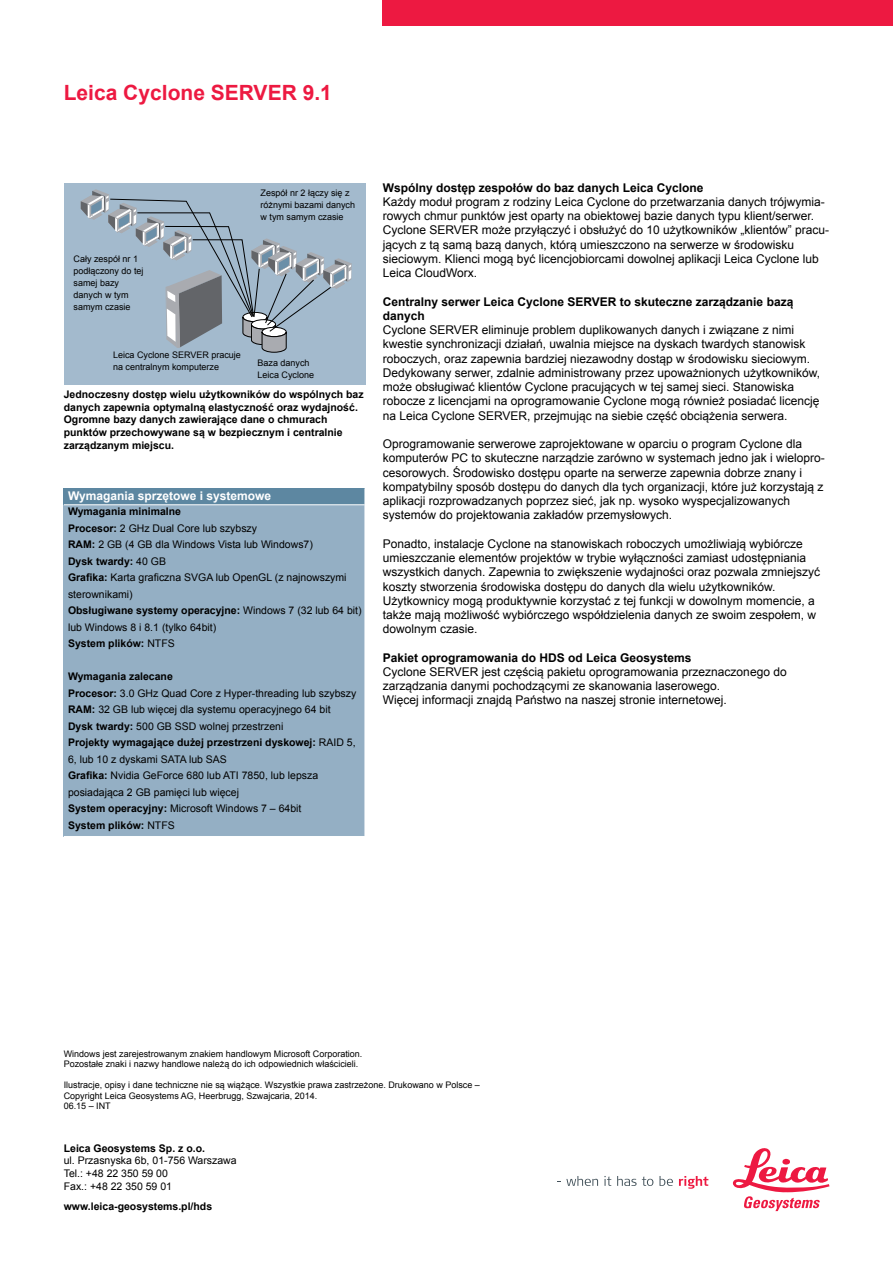
<style>
.page{position:relative;width:893px;height:1263px;background:#fff}
.page>*{position:absolute;margin:0;border:0;box-sizing:border-box;transform-origin:0 0}
.t1{font:700 21px "Arial";color:#ed1941}
.t2{font:12px/14.2px "Arial";color:#000}
.t3{font:700 12px/14.2px "Arial";color:#000}
.t4{font:700 12px "Arial";color:#fff}
.t5{font:10.5px/16.5px "Arial";color:#000}
.t6{font:700 10.5px/12.8px "Arial";color:#000}
.t7{font:9px/12px "Arial";color:#000}
.s1{font-weight:700}
</style>
<div class="page">
<div style="left:383px;top:0;width:510px;height:26px;background:#ed1941"></div>
<svg style="left:557px;top:1176px;width:41px;height:10px"></svg>
<svg style="left:604px;top:1176px;width:7px;height:10px"></svg>
<svg style="left:617px;top:1176px;width:36px;height:10px"></svg>
<svg style="left:659px;top:1176px;width:14px;height:10px"></svg>
<svg style="left:679px;top:1176px;width:29px;height:13px"></svg>
<svg style="left:733px;top:1148px;width:96px;height:63px"></svg>
<div style="left:64px;top:183px;width:302px;height:201px;background:#a3bacd"></div>
<div style="left:64px;top:488px;width:301px;height:17px;background:#5d87a1"></div>
<div style="left:64px;top:505px;width:301px;height:331px;background:#94afc4"></div>
<hr style="left:64px;top:504px;width:301px;height:1px;background:#fff">
<svg style="left:81px;top:189px;width:271px;height:163px"></svg>
<h1 class="t1" style="left:64px;top:79px;width:270px">Leica Cyclone SERVER 9.1</h1>
<p class="t7" style="left:74px;top:253px;width:72px">Cały zespół nr 1 podłączony do tej samej bazy danych w tym samym czasie</p>
<p class="t7" style="left:113px;top:349px;width:129px">Leica Cyclone SERVER pracuje na centralnym komputerze</p>
<p class="t7" style="left:260px;top:187px;width:96px">Zespół nr 2 łączy się z różnymi bazami danych w tym samym czasie</p>
<p class="t7" style="left:258px;top:357px;width:58px">Baza danych<br>Leica Cyclone</p>
<p class="t6" style="left:64px;top:388px;width:301px">Jednoczesny dostęp wielu użytkowników do wspólnych baz danych zapewnia optymalną elastyczność oraz wydajność.<br>Ogromne bazy danych zawierające dane o chmurach punktów przechowywane są w bezpiecznym i centralnie zarządzanym miejscu.</p>
<p class="t4" style="left:68px;top:488px;width:205px">Wymagania sprzętowe i systemowe</p>
<p class="t5" style="left:68px;top:504px;width:295px"><span class="s1">Wymagania minimalne<br>Procesor:</span> 2 GHz Dual Core lub szybszy<br><span class="s1">RAM:</span> 2 GB (4 GB dla Windows Vista lub Windows7)<br><span class="s1">Dysk twardy:</span> 40 GB<br><span class="s1">Grafika:</span> Karta graficzna SVGA lub OpenGL (z najnowszymi sterownikami)<br><span class="s1">Obsługiwane systemy operacyjne:</span> Windows 7 (32 lub 64 bit) lub Windows 8 i 8.1 (tylko 64bit)<br><span class="s1">System plików:</span> NTFS</p>
<p class="t5" style="left:68px;top:668px;width:290px"><span class="s1">Wymagania zalecane<br>Procesor:</span> 3.0 GHz Quad Core z Hyper-threading lub szybszy <span class="s1">RAM:</span> 32 GB lub więcej dla systemu operacyjnego 64 bit <span class="s1">Dysk twardy:</span> 500 GB SSD wolnej przestrzeni<br><span class="s1">Projekty wymagające dużej przestrzeni dyskowej:</span> RAID 5, 6, lub 10 z dyskami SATA lub SAS<br><span class="s1">Grafika:</span> Nvidia GeForce 680 lub ATI 7850, lub lepsza posiadająca 2 GB pamięci lub więcej<br><span class="s1">System operacyjny:</span> Microsoft Windows 7 – 64bit<br><span class="s1">System plików:</span> NTFS</p>
<p class="t3" style="left:383px;top:181px;width:322px">Wspólny dostęp zespołów do baz danych Leica Cyclone</p>
<p class="t2" style="left:383px;top:195px;width:448px">Każdy moduł program z rodziny Leica Cyclone do przetwarzania danych trójwymia&shy;rowych chmur punktów jest oparty na obiektowej bazie danych typu klient/serwer.<br>Cyclone SERVER może przyłączyć i obsłużyć do 10 użytkowników „klientów” pracu&shy;jących z tą samą bazą danych, którą umieszczono na serwerze w środowisku sieciowym. Klienci mogą być licencjobiorcami dowolnej aplikacji Leica Cyclone lub Leica CloudWorx.</p>
<p class="t3" style="left:383px;top:295px;width:412px">Centralny serwer Leica Cyclone SERVER to skuteczne zarządzanie bazą danych</p>
<p class="t2" style="left:383px;top:323px;width:439px">Cyclone SERVER eliminuje problem duplikowanych danych i związane z nimi kwestie synchronizacji działań, uwalnia miejsce na dyskach twardych stanowisk roboczych, oraz zapewnia bardziej niezawodny dostąp w środowisku sieciowym.<br>Dedykowany serwer, zdalnie administrowany przez upoważnionych użytkowników, może obsługiwać klientów Cyclone pracujących w tej samej sieci. Stanowiska robocze z licencjami na oprogramowanie Cyclone mogą również posiadać licencję na Leica Cyclone SERVER, przejmując na siebie część obciążenia serwera.</p>
<p class="t2" style="left:383px;top:437px;width:444px">Oprogramowanie serwerowe zaprojektowane w oparciu o program Cyclone dla komputerów PC to skuteczne narządzie zarówno w systemach jedno jak i wielopro&shy;cesorowych. Środowisko dostępu oparte na serwerze zapewnia dobrze znany i kompatybilny sposób dostępu do danych dla tych organizacji, które już korzystają z aplikacji rozprowadzanych poprzez sieć, jak np. wysoko wyspecjalizowanych systemów do projektowania zakładów przemysłowych.</p>
<p class="t2" style="left:383px;top:536px;width:439px">Ponadto, instalacje Cyclone na stanowiskach roboczych umożliwiają wybiórcze umieszczanie elementów projektów w trybie wyłączności zamiast udostępniania wszystkich danych. Zapewnia to zwiększenie wydajności oraz pozwala zmniejszyć koszty stworzenia środowiska dostępu do danych dla wielu użytkowników.<br>Użytkownicy mogą produktywnie korzystać z tej funkcji w dowolnym momencie, a także mają możliwość wybiórczego współdzielenia danych ze swoim zespołem, w dowolnym czasie.</p>
<p class="t3" style="left:383px;top:651px;width:310px">Pakiet oprogramowania do HDS od Leica Geosystems</p>
<p class="t2" style="left:383px;top:665px;width:405px">Cyclone SERVER jest częścią pakietu oprogramowania przeznaczonego do zarządzania danymi pochodzącymi ze skanowania laserowego.<br>Więcej informacji znajdą Państwo na naszej stronie internetowej.</p>
<p class="t7" style="left:64px;top:1048px;width:300px;line-height:10.5px">Windows jest zarejestrowanym znakiem handlowym Microsoft Corporation.<br>Pozostałe znaki i nazwy handlowe należą do ich odpowiednich właścicieli.</p>
<p class="t7" style="left:64px;top:1080px;width:418px;line-height:10.5px">Ilustracje, opisy i dane techniczne nie są wiążące. Wszystkie prawa zastrzeżone. Drukowano w Polsce –<br>Copyright Leica Geosystems AG, Heerbrugg, Szwajcaria, 2014.<br>06.15 – INT</p>
<p class="t6" style="left:64px;top:1142px;width:143px">Leica Geosystems Sp. z o.o.</p>
<p class="t5" style="left:64px;top:1154px;width:174px;line-height:12.8px">ul. Przasnyska 6b, 01-756 Warszawa<br>Tel.: +48 22 350 59 00<br>Fax.: +48 22 350 59 01</p>
<p class="t6" style="left:64px;top:1200px;width:150px">www.leica-geosystems.pl/hds</p>
</div>
